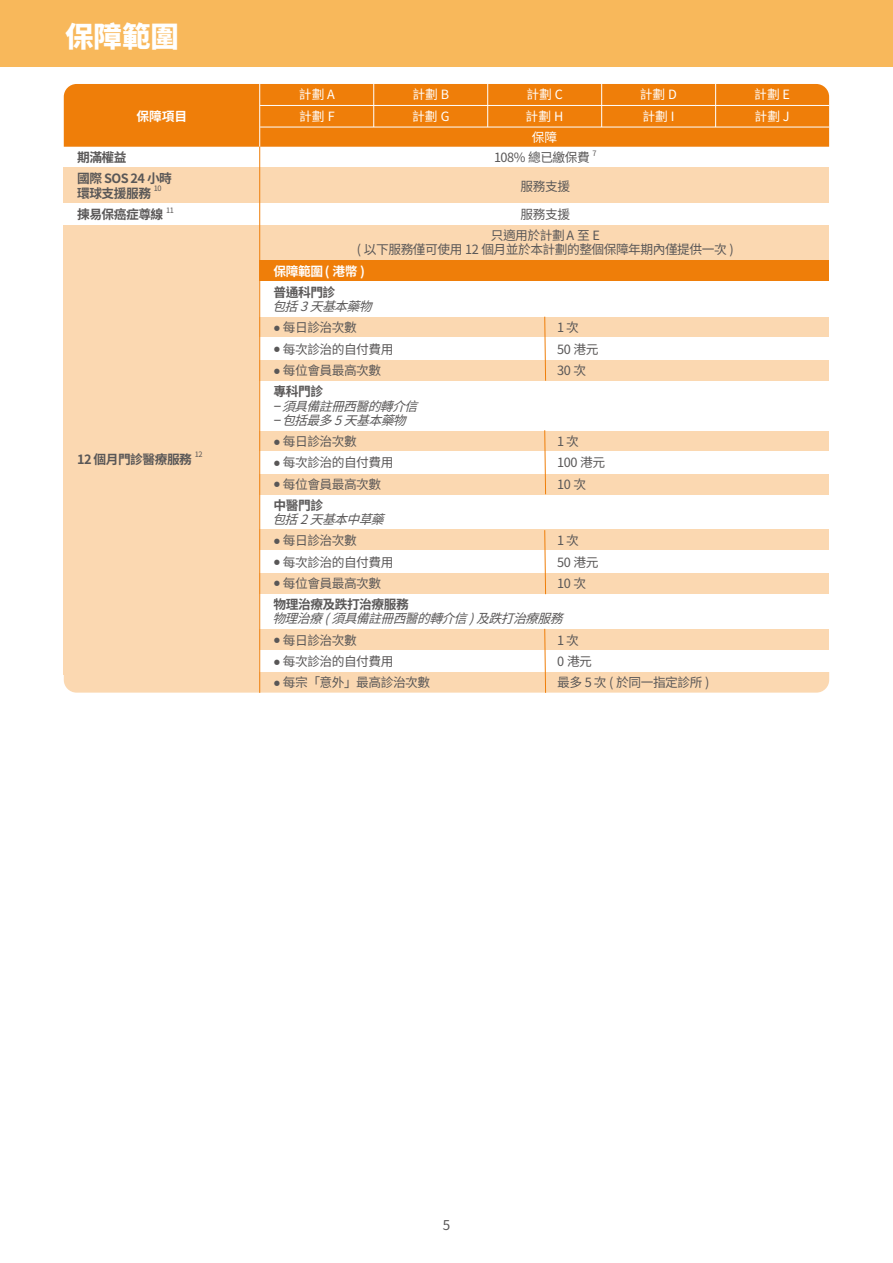
<style>
.page{position:relative;width:893px;height:1263px;background:#fff}
.page>*{position:absolute;margin:0;border:0;box-sizing:border-box;transform-origin:0 0}
.t1{font:900 28.5px "Noto Sans CJ Ktc";color:#fff}
.t2{font:13.5px "Noto Sans CJ Ktc";color:#595757}
.t3{font:12.75px/14.2px "Noto Sans CJ Ktc";letter-spacing:-.04em;color:#595757;text-align:center}
.t4{font:italic 12.75px/14.2px "Noto Sans CJ Ktc";color:#595757}
.t5{font:700 12.75px/14.2px "Noto Sans CJ Ktc";letter-spacing:-.04em;color:#595757}
.t6{font:12.75px "Noto Sans CJ Ktc";color:#fff}
.t7{font:700 12.75px "Noto Sans CJ Ktc";letter-spacing:-.04em;color:#fff}
.t8{font:7.5px "Noto Sans CJ Ktc";color:#595757}
.s1{font-family:"FWD Circular TT"}
.s2{font-weight:700;font-style:normal}
.s3{font-family:"FWD Circular TT";font-style:normal}
</style>
<div class="page">
<div style="left:0;top:0;width:893px;height:67px;background:#f8b85b"></div>
<div style="left:64px;top:225px;width:765px;height:449px;background:#fbd8b1"></div>
<div style="left:64px;top:168px;width:765px;height:35px;background:#fbd8b1"></div>
<div style="left:259px;top:260px;width:571px;height:57px;background:#fff"></div>
<div style="left:259px;top:338px;width:571px;height:22px;background:#fff"></div>
<div style="left:259px;top:451px;width:571px;height:22px;background:#fff"></div>
<div style="left:259px;top:550px;width:571px;height:22px;background:#fff"></div>
<div style="left:259px;top:495px;width:571px;height:33px;background:#fff"></div>
<div style="left:259px;top:594px;width:571px;height:35px;background:#fff"></div>
<div style="left:259px;top:381px;width:571px;height:50px;background:#fff"></div>
<div style="left:259px;top:260px;width:570px;height:21px;background:#ef7e09"></div>
<svg style="left:544px;top:316px;width:2px;height:65px"></svg>
<svg style="left:544px;top:430px;width:2px;height:65px"></svg>
<svg style="left:544px;top:530px;width:2px;height:65px"></svg>
<svg style="left:64px;top:628px;width:765px;height:65px"></svg>
<div style="left:64px;top:84px;width:765px;height:63px;background:#ef7e09"></div>
<hr style="left:260px;top:127px;width:569px;height:1px;background:#fff">
<hr style="left:260px;top:105px;width:569px;height:1px;background:#fff">
<hr style="left:259px;top:84px;width:1px;height:63px;background:#fff">
<hr style="left:259px;top:147px;width:1px;height:546px;background:#ef7e09">
<hr style="left:373px;top:84px;width:1px;height:43px;background:#fff">
<hr style="left:487px;top:84px;width:1px;height:43px;background:#fff">
<hr style="left:601px;top:84px;width:1px;height:43px;background:#fff">
<hr style="left:715px;top:84px;width:1px;height:43px;background:#fff">
<h1 class="t1" style="left:65px;top:20px;width:116px">保障範圍</h1>
<p class="t7" style="left:136px;top:109px;width:52px">保障項目</p>
<p class="t6" style="left:299px;top:88px;width:38px">計劃 A</p>
<p class="t6" style="left:412px;top:88px;width:38px">計劃 B</p>
<p class="t6" style="left:526px;top:88px;width:38px">計劃 C</p>
<p class="t6" style="left:640px;top:88px;width:39px">計劃 D</p>
<p class="t6" style="left:754px;top:88px;width:37px">計劃 E</p>
<p class="t6" style="left:299px;top:109px;width:37px">計劃 F</p>
<p class="t6" style="left:412px;top:109px;width:39px">計劃 G</p>
<p class="t6" style="left:526px;top:109px;width:39px">計劃 H</p>
<p class="t6" style="left:642px;top:109px;width:34px">計劃 I</p>
<p class="t6" style="left:755px;top:109px;width:37px">計劃 J</p>
<p class="t6" style="left:532px;top:130px;width:27px">保障</p>
<p class="t5" style="left:77px;top:151px;width:51px">期滿權益</p>
<p class="t3" style="left:494px;top:151px;width:97px">108% 總已繳保費</p>
<p class="t8" style="left:593px;top:149px;width:6px">7</p>
<p class="t5" style="left:77px;top:172px;width:96px">國際 SOS 24 小時環球支援服務</p>
<p class="t8" style="left:154px;top:184px;width:9px">10</p>
<p class="t3" style="left:521px;top:179px;width:51px">服務支援</p>
<p class="t5" style="left:77px;top:207px;width:88px">揀易保癌症尊線</p>
<p class="t8" style="left:166px;top:206px;width:9px">11</p>
<p class="t3" style="left:521px;top:207px;width:51px">服務支援</p>
<p class="t5" style="left:77px;top:452px;width:116px">12 個月門診醫療服務</p>
<p class="t8" style="left:195px;top:450px;width:9px">12</p>
<p class="t3" style="left:357px;top:229px;width:378px">只適用於計劃 A 至 E<br>( 以下服務僅可使用 12 個月並於本計劃的整個保障年期內僅提供一次 )</p>
<p class="t7" style="left:274px;top:264px;width:93px">保障範圍 ( 港幣 )</p>
<p class="t5" style="left:274px;top:285px;width:63px">普通科門診</p>
<p class="t4" style="left:272px;top:300px;width:110px">包括 3 天基本藥物</p>
<p class="t3" style="left:274px;top:321px;width:85px"><span class="s1">•</span> 每日診治次數</p>
<p class="t3" style="left:557px;top:321px;width:23px">1 次</p>
<p class="t3" style="left:274px;top:342px;width:121px"><span class="s1">•</span> 每次診治的自付費用</p>
<p class="t3" style="left:557px;top:342px;width:43px">50 港元</p>
<p class="t3" style="left:274px;top:363px;width:109px"><span class="s1">•</span> 每位會員最高次數</p>
<p class="t3" style="left:557px;top:363px;width:31px">30 次</p>
<p class="t4" style="left:272px;top:385px;width:156px"><span class="s2">專科門診<br></span><span class="s1">–</span>須具備註冊西醫的轉介信</p>
<p class="t4" style="left:274px;top:413px;width:143px"><span class="s3">–</span> 包括最多 5 天基本藥物</p>
<p class="t3" style="left:274px;top:434px;width:85px"><span class="s1">•</span> 每日診治次數</p>
<p class="t3" style="left:557px;top:434px;width:23px">1 次</p>
<p class="t3" style="left:274px;top:456px;width:121px"><span class="s1">•</span> 每次診治的自付費用</p>
<p class="t3" style="left:557px;top:456px;width:49px">100 港元</p>
<p class="t3" style="left:274px;top:477px;width:109px"><span class="s1">•</span> 每位會員最高次數</p>
<p class="t3" style="left:557px;top:477px;width:31px">10 次</p>
<p class="t5" style="left:274px;top:498px;width:51px">中醫門診</p>
<p class="t4" style="left:272px;top:512px;width:123px">包括 2 天基本中草藥</p>
<p class="t3" style="left:274px;top:534px;width:85px"><span class="s1">•</span> 每日診治次數</p>
<p class="t3" style="left:557px;top:534px;width:23px">1 次</p>
<p class="t3" style="left:274px;top:555px;width:121px"><span class="s1">•</span> 每次診治的自付費用</p>
<p class="t3" style="left:557px;top:555px;width:43px">50 港元</p>
<p class="t3" style="left:274px;top:576px;width:109px"><span class="s1">•</span> 每位會員最高次數</p>
<p class="t3" style="left:557px;top:576px;width:31px">10 次</p>
<p class="t5" style="left:274px;top:597px;width:137px">物理治療及跌打治療服務</p>
<p class="t4" style="left:272px;top:612px;width:301px">物理治療 ( 須具備註冊西醫的轉介信 ) 及跌打治療服務</p>
<p class="t3" style="left:274px;top:633px;width:85px"><span class="s1">•</span> 每日診治次數</p>
<p class="t3" style="left:557px;top:633px;width:23px">1 次</p>
<p class="t3" style="left:274px;top:654px;width:121px"><span class="s1">•</span> 每次診治的自付費用</p>
<p class="t3" style="left:557px;top:654px;width:36px">0 港元</p>
<p class="t3" style="left:274px;top:675px;width:158px"><span class="s1">•</span> 每宗「意外」最高診治次數</p>
<p class="t3" style="left:557px;top:675px;width:154px">最多 5 次 ( 於同一指定診所 )</p>
<p class="t2" style="left:443px;top:1218px;width:9px">5</p>
</div>
